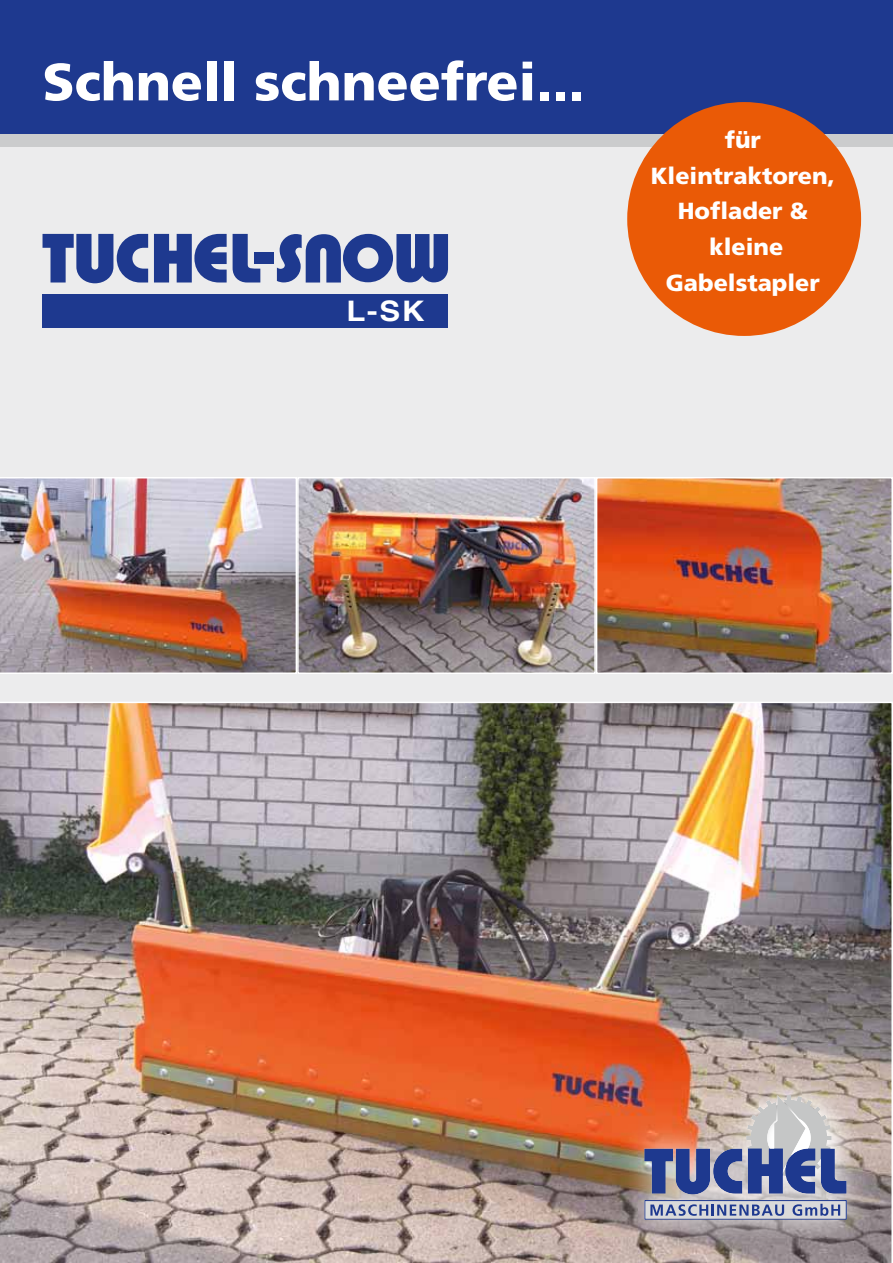
<style>
.page{position:relative;width:893px;height:1263px;background:#fff}
.page>*{position:absolute;margin:0;border:0;box-sizing:border-box;transform-origin:0 0}
.t1{font:900 52.5px "Frutiger";color:#fff}
.t2{font:700 28.35px "Helvetica";color:#fff;scale:1.1 1}
.t3{font:900 23.25px/35.7px "Frutiger";color:#fff;text-align:center}
</style>
<div class="page">
<div style="left:0;top:134px;width:893px;height:1129px;background:#ececed"></div>
<div style="left:0;top:0;width:893px;height:138px;background:#1e398f"></div>
<div style="left:0;top:134px;width:893px;height:13px;background:#cbcccd"></div>
<svg style="left:43px;top:234px;width:105px;height:49px"></svg>
<svg style="left:154px;top:234px;width:73px;height:48px"></svg>
<svg style="left:233px;top:234px;width:27px;height:48px"></svg>
<div style="left:43px;top:294px;width:405px;height:34px;background:#1e398f"></div>
<div style="left:254px;top:252px;width:19px;height:12px;background:#1e398f"></div>
<svg style="left:277px;top:234px;width:171px;height:48px"></svg>
<img style="left:599px;top:480px;width:291px;height:191px">
<div style="left:596px;top:477px;width:297px;height:197px;border:2px solid #fff"></div>
<img style="left:0;top:477px;width:297px;height:197px">
<img style="left:300px;top:480px;width:293px;height:191px">
<div style="left:297px;top:477px;width:299px;height:197px;border:2px solid #fff"></div>
<img style="left:0;top:702px;width:893px;height:561px">
<div style="left:627px;top:102px;width:234px;height:234px;background:#ea5a06;border-radius:50%"></div>
<img style="left:617px;top:1069px;width:258px;height:179px">
<div style="left:642px;top:1092px;width:205px;height:128px;background:#fff;opacity:.75"></div>
<h1 class="t1" style="left:43px;top:50px;width:543px">Schnell schneefrei...</h1>
<p class="t2" style="left:346px;top:288px;width:73px">L-SK</p>
<p class="t3" style="left:651px;top:122px;width:185px">für<br>Kleintraktoren,<br>Hoflader &amp; kleine<br>Gabelstapler</p>
</div>
